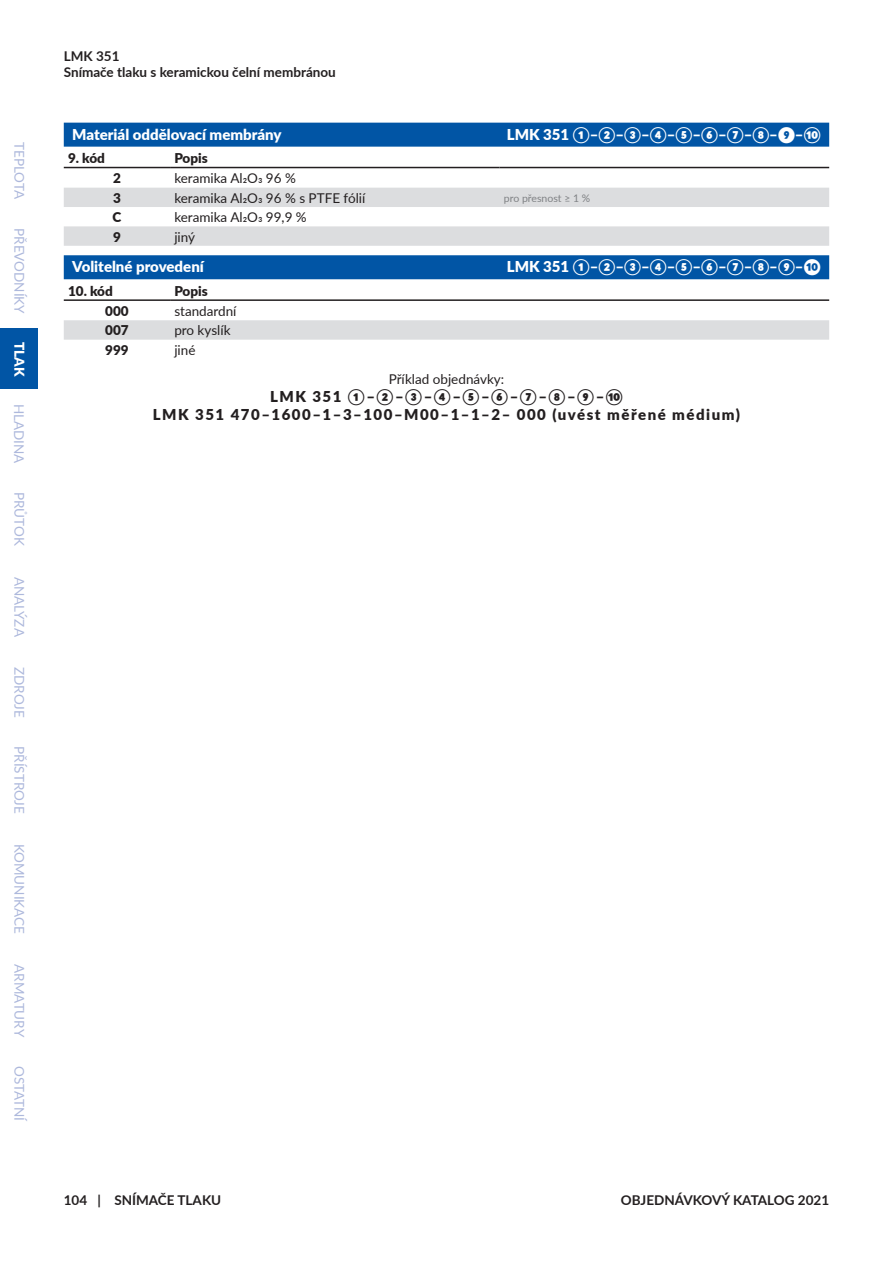
<style>
.page{position:relative;width:893px;height:1263px;background:#fff}
.page>*{position:absolute;margin:0;border:0;box-sizing:border-box;transform-origin:0 0}
.Sekce{font:900 15px "Lato";color:#fff}
.Příklad_objednávky{font:900 15px/18px "Lato";letter-spacing:.1em;color:#231f20;text-align:center}
.Základ{font:13.5px "Lato";color:#231f20}
.t1{font:700 13.5px/16.2px "Lato";color:#231f20}
.t2{font:13.5px "Lato";color:#adb8dc}
.Záklaví{font:900 13.5px "Lato";color:#231f20}
.Příklad_objednávky-2{font:13.5px "Lato";color:#231f20}
.Kód{font:900 13.5px "Lato";color:#231f20}
.t3{font:900 13.5px "Lato";color:#fff}
.Poznámka{font:10.5px "Lato";color:#808285}
</style>
<div class="page">
<div style="left:0;top:328px;width:38px;height:61px;background:#0155a5"></div>
<div style="left:64px;top:123px;width:765px;height:24px;background:#0155a5"></div>
<div style="left:64px;top:255px;width:765px;height:24px;background:#0155a5"></div>
<svg style="left:64px;top:188px;width:765px;height:58px"></svg>
<hr style="left:64px;top:167px;width:106px;height:1px;background:#231f20">
<hr style="left:170px;top:167px;width:330px;height:1px;background:#231f20">
<hr style="left:500px;top:167px;width:329px;height:1px;background:#231f20">
<svg style="left:64px;top:320px;width:765px;height:20px;background:#dddedf"></svg>
<hr style="left:64px;top:299px;width:106px;height:2px;background:#231f20">
<hr style="left:170px;top:299px;width:659px;height:2px;background:#231f20">
<p class="t2" style="left:29px;top:142px;width:58px;rotate:90deg">TEPLOTA</p>
<p class="t2" style="left:29px;top:228px;width:87px;rotate:90deg">PŘEVODNÍKY</p>
<p class="t3" style="left:30px;top:342px;width:36px;rotate:90deg">TLAK</p>
<p class="t2" style="left:29px;top:404px;width:61px;rotate:90deg">HLADINA</p>
<p class="t2" style="left:29px;top:492px;width:55px;rotate:90deg">PRŮTOK</p>
<p class="t2" style="left:29px;top:577px;width:61px;rotate:90deg">ANALÝZA</p>
<p class="t2" style="left:29px;top:667px;width:52px;rotate:90deg">ZDROJE</p>
<p class="t2" style="left:29px;top:746px;width:69px;rotate:90deg">PŘÍSTROJE</p>
<p class="t2" style="left:29px;top:844px;width:92px;rotate:90deg">KOMUNIKACE</p>
<p class="t2" style="left:29px;top:964px;width:74px;rotate:90deg">ARMATURY</p>
<p class="t2" style="left:29px;top:1066px;width:58px;rotate:90deg">OSTATNÍ</p>
<p class="t1" style="left:64px;top:48px;width:274px;text-indent:32px">351<br>Snímače tlaku s keramickou čelní membránou</p>
<p class="t1" style="left:64px;top:48px;width:11px">LMK</p>
<p class="Sekce" style="left:72px;top:123px;width:211px">Materiál oddělovací membrány</p>
<p class="Sekce" style="left:507px;top:123px;width:315px">LMK 351 ①–②–③–④–⑤–⑥–⑦–⑧–❾–⑩</p>
<p class="Záklaví" style="left:68px;top:148px;width:38px">9. kód</p>
<p class="Záklaví" style="left:174px;top:148px;width:35px">Popis</p>
<p class="Kód" style="left:113px;top:168px;width:9px">2</p>
<p class="Základ" style="left:174px;top:169px;width:123px">keramika Al2O3 96 %</p>
<p class="Kód" style="left:113px;top:188px;width:9px">3</p>
<p class="Základ" style="left:174px;top:188px;width:193px">keramika Al2O3 96 % s PTFE fólií</p>
<p class="Poznámka" style="left:504px;top:191px;width:88px">pro přesnost ≥ 1 %</p>
<p class="Kód" style="left:113px;top:207px;width:10px">C</p>
<p class="Základ" style="left:174px;top:208px;width:134px">keramika Al2O3 99,9 %</p>
<p class="Kód" style="left:113px;top:226px;width:9px">9</p>
<p class="Základ" style="left:174px;top:227px;width:22px">jiný</p>
<p class="Sekce" style="left:72px;top:255px;width:133px">Volitelné provedení</p>
<p class="Sekce" style="left:507px;top:255px;width:315px">LMK 351 ①–②–③–④–⑤–⑥–⑦–⑧–⑨–❿</p>
<p class="Záklaví" style="left:68px;top:281px;width:46px">10. kód</p>
<p class="Záklaví" style="left:174px;top:281px;width:35px">Popis</p>
<p class="Kód" style="left:105px;top:301px;width:25px">000</p>
<p class="Základ" style="left:174px;top:301px;width:64px">standardní</p>
<p class="Kód" style="left:105px;top:320px;width:25px">007</p>
<p class="Základ" style="left:174px;top:321px;width:58px">pro kyslík</p>
<p class="Kód" style="left:105px;top:340px;width:25px">999</p>
<p class="Základ" style="left:174px;top:340px;width:23px">jiné</p>
<p class="Příklad_objednávky-2" style="left:389px;top:369px;width:117px">Příklad objednávky:</p>
<p class="Příklad_objednávky" style="left:153px;top:387px;width:589px">LMK 351 ①–②–③–④–⑤–⑥–⑦–⑧–⑨–⑩<br>LMK 351 470–1600–1–3–100–M00–1–1–2– 000 (uvést měřené médium)</p>
<p class="t1" style="left:64px;top:1191px;width:159px">104 | Snímače tlaku</p>
<p class="t1" style="left:621px;top:1191px;width:210px">Objednávkový katalog 2021</p>
</div>
